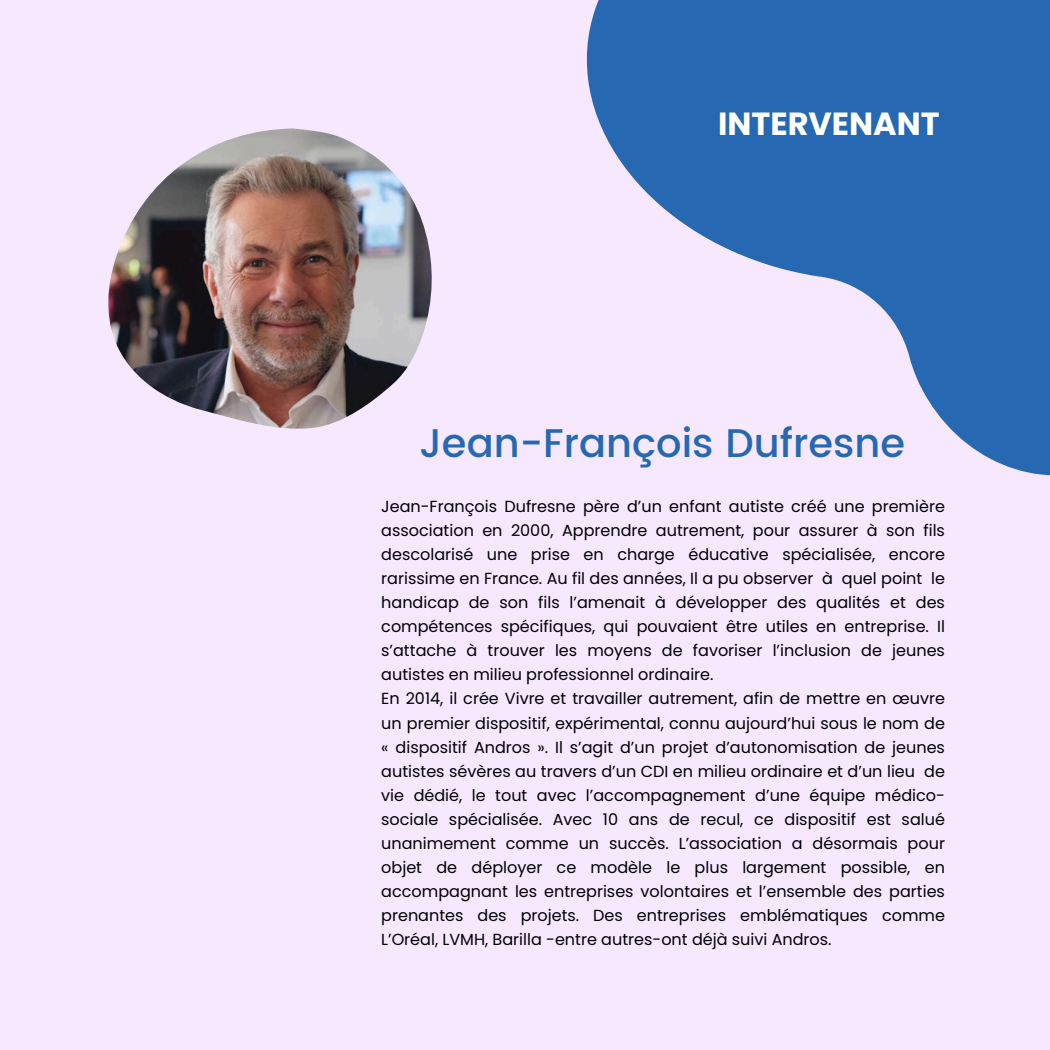
<style>
.page{position:relative;width:1050px;height:1050px;background:#f6e8ff}
.page>*{position:absolute;margin:0;border:0;box-sizing:border-box;transform-origin:0 0}
.t1{font:500 40px "Poppins";color:#2669b2}
.t2{font:700 32px "Poppins";color:#fff}
.t3{font:16px/24.1px "Poppins";color:#000;text-align:justify}
</style>
<div class="page">
<img style="left:108px;top:129px;width:324px;height:300px">
<svg style="left:586px;top:0;width:464px;height:476px;fill:#2669b2"></svg>
<p class="t2" style="left:718px;top:101px;width:223px">INTERVENANT</p>
<h1 class="t1" style="left:419px;top:420px;width:487px">Jean-François Dufresne</h1>
<h2 class="t3" style="left:381px;top:494px;width:565px">Jean-François Dufresne père d’un enfant autiste créé une première association en 2000, Apprendre autrement, pour assurer à son fils descolarisé une prise en charge éducative spécialisée, encore rarissime en France. Au fil des années, Il a pu observer à quel point le handicap de son fils l’amenait à développer des qualités et des compétences spécifiques, qui pouvaient être utiles en entreprise. Il s’attache à trouver les moyens de favoriser l’inclusion de jeunes autistes en milieu professionnel ordinaire.</h2>
<p class="t3" style="left:381px;top:687px;width:565px">En 2014, il crée Vivre et travailler autrement, afin de mettre en œuvre un premier dispositif, expérimental, connu aujourd’hui sous le nom de « dispositif Andros ». Il s’agit d’un projet d’autonomisation de jeunes autistes sévères au travers d’un CDI en milieu ordinaire et d’un lieu de vie dédié, le tout avec l’accompagnement d’une équipe médico&shy;sociale spécialisée. Avec 10 ans de recul, ce dispositif est salué unanimement comme un succès. L’association a désormais pour objet de déployer ce modèle le plus largement possible, en accompagnant les entreprises volontaires et l’ensemble des parties prenantes des projets. Des entreprises emblématiques comme L’Oréal, LVMH, Barilla -entre autres-ont déjà suivi Andros.</p>
</div>
